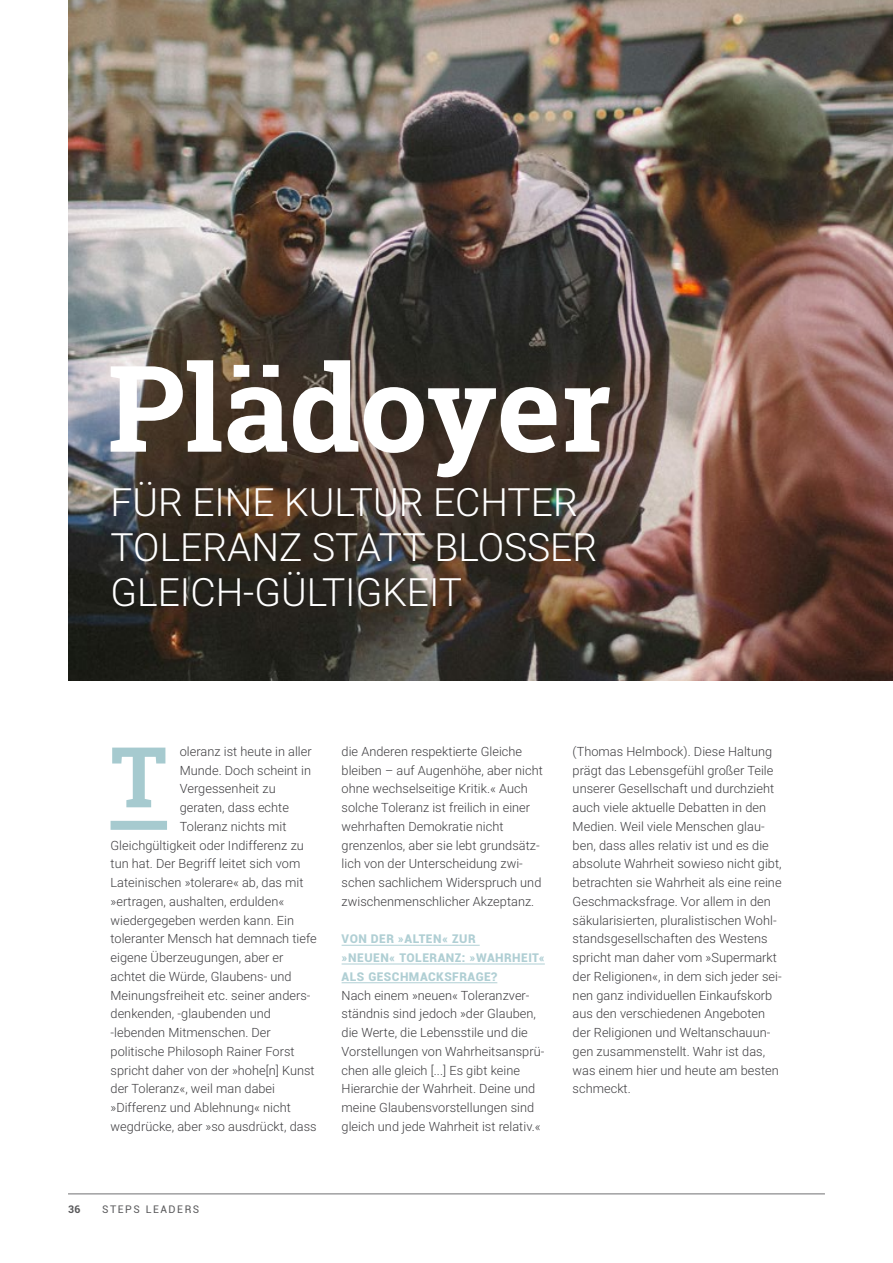
<style>
.page{position:relative;width:893px;height:1263px;background:#fff}
.page>*{position:absolute;margin:0;border:0;box-sizing:border-box;transform-origin:0 0}
.t1{font:700 120px "Roboto Slab";color:#fff}
.t2{font:700 84px "Roboto Slab";color:#a6cacf}
.t3{font:300 39px/45px "Roboto";color:#fff}
.t4{font:300 12.75px/18.8px "Roboto";letter-spacing:.005em;color:#3e3d40}
.t5{font:900 12px/18.8px "Roboto";letter-spacing:.04em;color:#b0cfd4}
.t6{font:10.5px "Roboto";letter-spacing:.15em;color:#58585a}
.t7{font:700 10.5px "Roboto";color:#58585a}
</style>
<div class="page">
<hr style="left:68px;top:1193px;width:757px;height:1px;background:#707172">
<img style="left:68px;top:0;width:825px;height:681px">
<div style="left:111px;top:821px;width:56px;height:9px;background:#a6cacf"></div>
<hr style="left:342px;top:945px;width:138px;height:1px;background:#b0cfd4">
<hr style="left:342px;top:964px;width:203px;height:1px;background:#b0cfd4">
<hr style="left:342px;top:982px;width:155px;height:1px;background:#b0cfd4">
<h1 class="t1" style="left:107px;top:326px;width:505px">Plädoyer</h1>
<h3 class="t3" style="left:111px;top:478px;width:488px">FÜR EINE KULTUR ECHTER<br>TOLERANZ STATT BLOSSER<br>GLEICH-GÜLTIGKEIT</h3>
<h2 class="t2" style="left:111px;top:719px;width:58px">T</h2>
<p class="t4" style="left:180px;top:741px;width:133px">oleranz ist heute in aller</p>
<p class="t4" style="left:180px;top:760px;width:133px">Munde. Doch scheint in</p>
<p class="t4" style="left:180px;top:779px;width:97px">Vergessenheit zu</p>
<p class="t4" style="left:180px;top:798px;width:111px">geraten, dass echte</p>
<p class="t4" style="left:180px;top:816px;width:108px">Toleranz nichts mit</p>
<p class="t4" style="left:111px;top:835px;width:195px">Gleichgültigkeit oder Indifferenz zu</p>
<p class="t4" style="left:111px;top:854px;width:191px">tun hat. Der Begriff leitet sich vom</p>
<p class="t4" style="left:111px;top:873px;width:194px">Lateinischen »tolerare« ab, das mit</p>
<p class="t4" style="left:111px;top:891px;width:175px">»ertragen, aushalten, erdulden«</p>
<p class="t4" style="left:111px;top:910px;width:185px">wiedergegeben werden kann. Ein</p>
<p class="t4" style="left:111px;top:929px;width:208px">toleranter Mensch hat demnach tiefe</p>
<p class="t4" style="left:111px;top:948px;width:174px">eigene Überzeugungen, aber er</p>
<p class="t4" style="left:111px;top:966px;width:183px">achtet die Würde, Glaubens- und</p>
<p class="t4" style="left:111px;top:985px;width:201px">Meinungsfreiheit etc. seiner anders-</p>
<p class="t4" style="left:111px;top:1004px;width:162px">denkenden, -glaubenden und</p>
<p class="t4" style="left:111px;top:1023px;width:162px">-lebenden Mitmenschen. Der</p>
<p class="t4" style="left:111px;top:1041px;width:186px">politische Philosoph Rainer Forst</p>
<p class="t4" style="left:111px;top:1060px;width:206px">spricht daher von der »hohe[n] Kunst</p>
<p class="t4" style="left:111px;top:1079px;width:166px">der Toleranz«, weil man dabei</p>
<p class="t4" style="left:111px;top:1098px;width:182px">»Differenz und Ablehnung« nicht</p>
<p class="t4" style="left:111px;top:1116px;width:208px">wegdrücke, aber »so ausdrückt, dass</p>
<p class="t4" style="left:342px;top:741px;width:203px">die Anderen respektierte Gleiche bleiben – auf Augenhöhe, aber nicht ohne wechselseitige Kritik.« Auch solche Toleranz ist freilich in einer wehrhaften Demokratie nicht grenzenlos, aber sie lebt grundsätz&shy;lich von der Unterscheidung zwi&shy;schen sachlichem Widerspruch und zwischenmenschlicher Akzeptanz.</p>
<p class="t5" style="left:342px;top:929px;width:205px">VON DER »ALTEN« ZUR<br>»NEUEN« TOLERANZ: »WAHRHEIT«<br>ALS GESCHMACKSFRAGE?</p>
<p class="t4" style="left:342px;top:985px;width:204px">Nach einem »neuen« Toleranzver&shy;ständnis sind jedoch »der Glauben, die Werte, die Lebensstile und die Vorstellungen von Wahrheitsansprü&shy;chen alle gleich [...] Es gibt keine Hierarchie der Wahrheit. Deine und meine Glaubensvorstellungen sind gleich und jede Wahrheit ist relativ.«</p>
<p class="t7" style="left:68px;top:1202px;width:14px">36</p>
<p class="t6" style="left:102px;top:1202px;width:99px">STEPS LEADERS</p>
<p class="t4" style="left:573px;top:741px;width:211px">(Thomas Helmbock). Diese Haltung prägt das Lebensgefühl großer Teile unserer Gesellschaft und durchzieht auch viele aktuelle Debatten in den Medien. Weil viele Menschen glau&shy;ben, dass alles relativ ist und es die absolute Wahrheit sowieso nicht gibt, betrachten sie Wahrheit als eine reine Geschmacksfrage. Vor allem in den säkularisierten, pluralistischen Wohl&shy;standsgesellschaften des Westens spricht man daher vom »Supermarkt der Religionen«, in dem sich jeder sei&shy;nen ganz individuellen Einkaufskorb aus den verschiedenen Angeboten der Religionen und Weltanschauun&shy;gen zusammenstellt. Wahr ist das, was einem hier und heute am besten schmeckt.</p>
</div>
